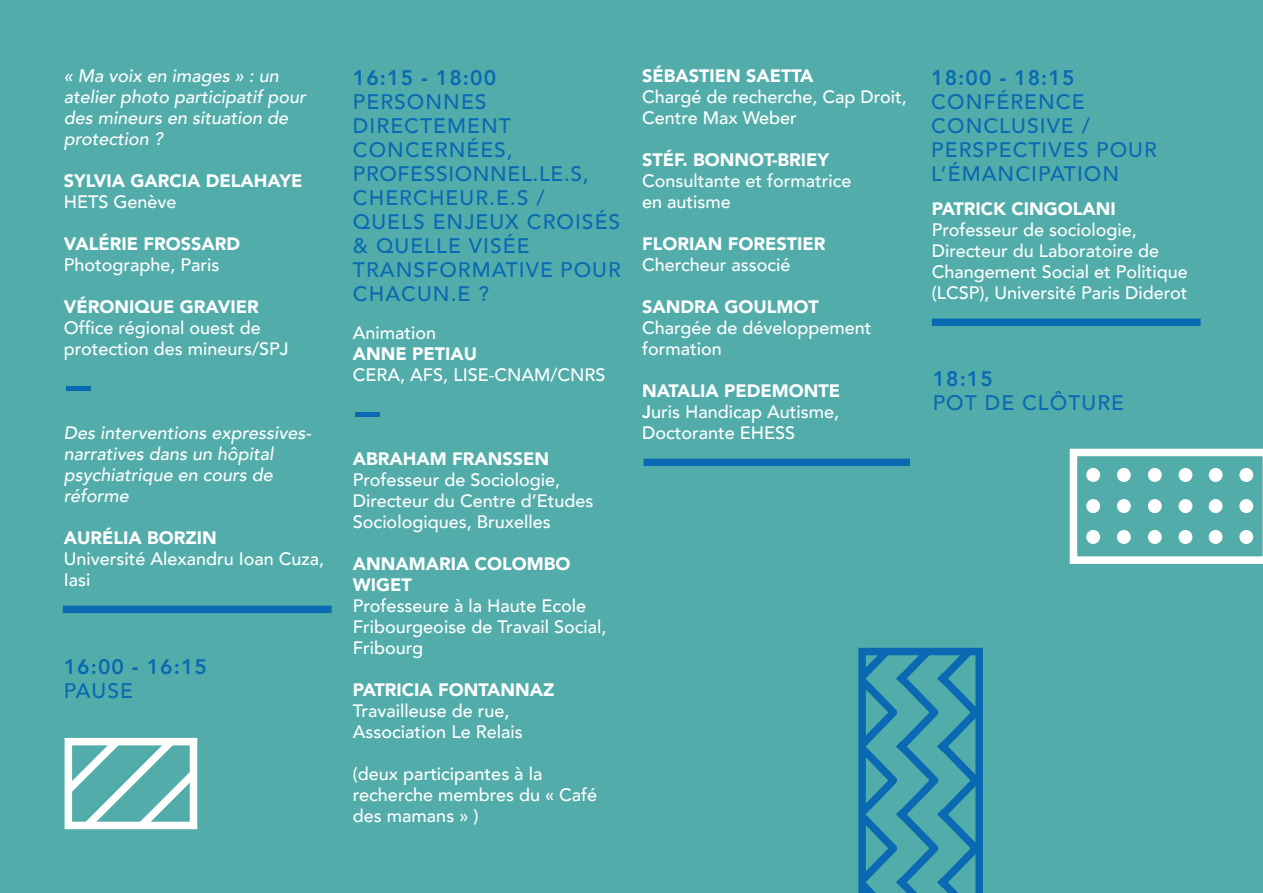
<style>
.page{position:relative;width:1263px;height:893px;background:#52adaa}
.page>*{position:absolute;margin:0;border:0;box-sizing:border-box;transform-origin:0 0}
.t1{font:900 34.65px "Avenir";color:#096ab3;scale:2.86 1}
.t2{font:500 21px/24px "Avenir";letter-spacing:.05em;color:#096ab3}
.t3{font:800 21px/24px "Avenir";letter-spacing:.05em;color:#096ab3}
.t4{font:500 18px/21px "Avenir";color:#fff}
.t5{font:900 18px/21px "Avenir";color:#fff}
.t6{font:italic 500 18px/21px "Avenir";color:#fff}
.s1{font-weight:900}
.s2{font-weight:500}
.s3{font-weight:800}
</style>
<div class="page">
<div style="left:67px;top:606px;width:261px;height:7px;background:#096ab3"></div>
<div style="left:647px;top:459px;width:259px;height:7px;background:#096ab3"></div>
<div style="left:935px;top:319px;width:262px;height:7px;background:#096ab3"></div>
<svg style="left:858px;top:647px;width:125px;height:246px"></svg>
<svg style="left:64px;top:737px;width:134px;height:93px"></svg>
<svg style="left:1069px;top:448px;width:194px;height:116px"></svg>
<p class="t6" style="left:64px;top:65px;width:244px">« Ma voix en images » : un atelier photo participatif pour des mineurs en situation de protection ?</p>
<p class="t5" style="left:64px;top:170px;width:240px">SYLVIA GARCIA DELAHAYE</p>
<p class="t4" style="left:64px;top:190px;width:114px">HETS Genève</p>
<p class="t5" style="left:64px;top:233px;width:178px">VALÉRIE FROSSARD</p>
<p class="t4" style="left:64px;top:253px;width:157px">Photographe, Paris</p>
<p class="t5" style="left:64px;top:296px;width:196px">VÉRONIQUE GRAVIER</p>
<p class="t4" style="left:64px;top:316px;width:226px">Office régional ouest de protection des mineurs/SPJ</p>
<h1 class="t1" style="left:64px;top:355px;width:12px">-</h1>
<p class="t6" style="left:64px;top:422px;width:249px">Des interventions expressives&shy;narratives dans un hôpital psychiatrique en cours de réforme</p>
<p class="t5" style="left:64px;top:527px;width:154px">AURÉLIA BORZIN</p>
<p class="t4" style="left:64px;top:547px;width:262px">Université Alexandru Ioan Cuza,<br>Iasi</p>
<p class="t3" style="left:64px;top:654px;width:145px">16:00 <span class="s1">-</span> 16:15<br><span class="s2">PAUSE</span></p>
<p class="t2" style="left:353px;top:64px;width:269px"><span class="s3">16:15</span> <span class="s1">-</span> <span class="s3">18:00<br></span>PERSONNES<br>DIRECTEMENT<br>CONCERNÉES,<br>PROFESSIONNEL.LE.S,<br>CHERCHEUR.E.S /<br>QUELS ENJEUX CROISÉS &amp; QUELLE VISÉE<br>TRANSFORMATIVE POUR<br>CHACUN.E ?</p>
<p class="t4" style="left:353px;top:322px;width:85px">Animation</p>
<p class="t5" style="left:353px;top:343px;width:126px">ANNE PETIAU</p>
<p class="t4" style="left:353px;top:364px;width:254px">CERA, AFS, LISE-CNAM/CNRS</p>
<h1 class="t1" style="left:353px;top:382px;width:12px">-</h1>
<p class="t5" style="left:353px;top:448px;width:198px">ABRAHAM FRANSSEN</p>
<p class="t4" style="left:353px;top:469px;width:242px">Professeur de Sociologie,<br>Directeur du Centre d’Etudes<br>Sociologiques, Bruxelles</p>
<p class="t5" style="left:353px;top:553px;width:219px">ANNAMARIA COLOMBO<br>WIGET</p>
<p class="t4" style="left:353px;top:595px;width:255px">Professeure à la Haute Ecole<br>Fribourgeoise de Travail Social,<br>Fribourg</p>
<p class="t5" style="left:353px;top:679px;width:203px">PATRICIA FONTANNAZ</p>
<p class="t4" style="left:353px;top:700px;width:171px">Travailleuse de rue,<br>Association Le Relais</p>
<p class="t4" style="left:353px;top:763px;width:246px">(deux participantes à la recherche membres du « Café des mamans » )</p>
<p class="t5" style="left:642px;top:65px;width:173px">SÉBASTIEN SAETTA</p>
<p class="t4" style="left:642px;top:85px;width:266px">Chargé de recherche, Cap Droit,<br>Centre Max Weber</p>
<p class="t5" style="left:642px;top:149px;width:188px">STÉF. BONNOT-BRIEY</p>
<p class="t4" style="left:642px;top:169px;width:211px">Consultante et formatrice en autisme</p>
<p class="t5" style="left:642px;top:233px;width:185px">FLORIAN FORESTIER</p>
<p class="t4" style="left:642px;top:253px;width:150px">Chercheur associé</p>
<p class="t5" style="left:642px;top:296px;width:178px">SANDRA GOULMOT</p>
<p class="t4" style="left:642px;top:316px;width:231px">Chargée de développement formation</p>
<p class="t4" style="left:642px;top:379px;width:200px;text-align:justify"><span class="s1">NATALIA PEDEMONTE </span><span class="s3">J</span>uris Handicap Autisme, Doctorante EHESS</p>
<p class="t2" style="left:931px;top:64px;width:227px"><span class="s3">18:00</span> <span class="s1">-</span> <span class="s3">18:15<br></span>CONFÉRENCE<br>CONCLUSIVE /<br>PERSPECTIVES POUR<br>L’ÉMANCIPATION</p>
<p class="t5" style="left:932px;top:198px;width:185px">PATRICK CINGOLANI</p>
<p class="t4" style="left:932px;top:218px;width:258px">Professeur de sociologie,<br>Directeur du Laboratoire de<br>Changement Social et Politique (LCSP), Université Paris Diderot</p>
<p class="t3" style="left:933px;top:366px;width:62px">18:15</p>
<p class="t2" style="left:933px;top:389px;width:193px">POT DE CLÔTURE</p>
</div>
